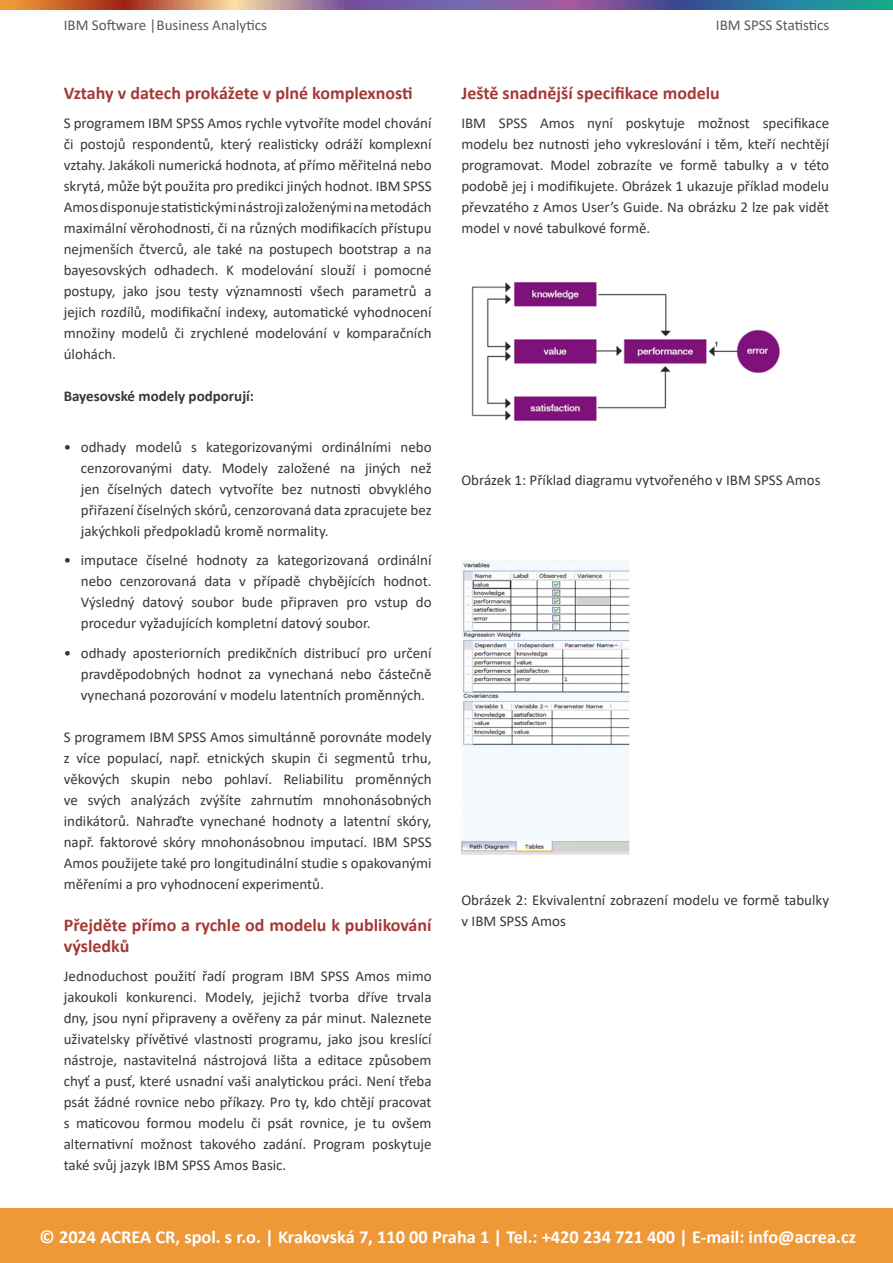
<style>
.page{position:relative;width:893px;height:1263px;background:#fff}
.page>*{position:absolute;margin:0;border:0;box-sizing:border-box;transform-origin:0 0}
.t1{font:700 18.3px "Calibri";color:#fff}
.t2{font:700 18px/21px "Calibri";color:#9a221f}
.t3{font:15px/21px "Calibri";color:#231f20;text-align:justify}
.t4{font:15px "Calibri";color:#57585a}
.t5{font:700 15px "Calibri";color:#231f20}
</style>
<div class="page">
<div style="left:0;top:1209px;width:893px;height:54px;background:#ee9837"></div>
<svg style="left:0;top:0;width:893px;height:9px;background:#827085"></svg>
<img style="left:471px;top:282px;width:309px;height:139px">
<img style="left:461px;top:560px;width:168px;height:295px">
<p class="t4" style="left:64px;top:14px;width:205px">IBM Software |Business Analytics</p>
<p class="t4" style="left:716px;top:14px;width:115px">IBM SPSS Statistics</p>
<p class="t2" style="left:64px;top:82px;width:350px">Vztahy v datech prokážete v plné komplexnosti</p>
<p class="t3" style="left:64px;top:112px;width:369px">S programem IBM SPSS Amos rychle vytvoříte model chování či postojů respondentů, který realisticky odráží komplexní vztahy. Jakákoli numerická hodnota, ať přímo měřitelná nebo skrytá, může být použita pro predikci jiných hodnot. IBM SPSS Amos disponuje statistickými nástroji založenými na metodách maximální věrohodnosti, či na různých modifikacích přístupu nejmenších čtverců, ale také na postupech bootstrap a na bayesovských odhadech. K modelování slouží i pomocné postupy, jako jsou testy významnosti všech parametrů a jejich rozdílů, modifikační indexy, automatické vyhodnocení množiny modelů či zrychlené modelování v komparačních úlohách.</p>
<p class="t5" style="left:64px;top:385px;width:192px">Bayesovské modely podporují:</p>
<p class="t3" style="left:81px;top:436px;width:352px;text-indent:-17px">• odhady modelů s kategorizovanými ordinálními nebo cenzorovanými daty. Modely založené na jiných než jen číselných datech vytvoříte bez nutnosti obvyklého přiřazení číselných skórů, cenzorovaná data zpracujete bez jakýchkoli předpokladů kromě normality.</p>
<p class="t3" style="left:81px;top:549px;width:352px;text-indent:-17px">• imputace číselné hodnoty za kategorizovaná ordinální nebo cenzorovaná data v případě chybějících hodnot.<br>Výsledný datový soubor bude připraven pro vstup do procedur vyžadujících kompletní datový soubor.</p>
<p class="t3" style="left:81px;top:642px;width:352px;text-indent:-17px">• odhady aposteriorních predikčních distribucí pro určení pravděpodobných hodnot za vynechaná nebo částečně vynechaná pozorování v modelu latentních proměnných.</p>
<p class="t3" style="left:64px;top:726px;width:369px">S programem IBM SPSS Amos simultánně porovnáte modely z více populací, např. etnických skupin či segmentů trhu, věkových skupin nebo pohlaví. Reliabilitu proměnných ve svých analýzách zvýšíte zahrnutím mnohonásobných indikátorů. Nahraďte vynechané hodnoty a latentní skóry, např. faktorové skóry mnohonásobnou imputací. IBM SPSS Amos použijete také pro longitudinální studie s opakovanými měřeními a pro vyhodnocení experimentů.</p>
<p class="t2" style="left:64px;top:914px;width:369px">Přejděte přímo a rychle od modelu k publikování výsledků</p>
<p class="t3" style="left:64px;top:965px;width:369px">Jednoduchost použití řadí program IBM SPSS Amos mimo jakoukoli konkurenci. Modely, jejichž tvorba dříve trvala dny, jsou nyní připraveny a ověřeny za pár minut. Naleznete uživatelsky přívětivé vlastnosti programu, jako jsou kreslící nástroje, nastavitelná nástrojová lišta a editace způsobem chyť a pusť, které usnadní vaši analytickou práci. Není třeba psát žádné rovnice nebo příkazy. Pro ty, kdo chtějí pracovat s maticovou formou modelu či psát rovnice, je tu ovšem alternativní možnost takového zadání. Program poskytuje také svůj jazyk IBM SPSS Amos Basic.</p>
<p class="t2" style="left:461px;top:82px;width:260px">Ještě snadnější specifikace modelu</p>
<p class="t3" style="left:461px;top:112px;width:369px">IBM SPSS Amos nyní poskytuje možnost specifikace modelu bez nutnosti jeho vykreslování i těm, kteří nechtějí programovat. Model zobrazíte ve formě tabulky a v této podobě jej i modifikujete. Obrázek 1 ukazuje příklad modelu převzatého z Amos User’s Guide. Na obrázku 2 lze pak vidět model v nové tabulkové formě.</p>
<p class="t3" style="left:461px;top:469px;width:361px">Obrázek 1: Příklad diagramu vytvořeného v IBM SPSS Amos</p>
<p class="t3" style="left:461px;top:889px;width:369px">Obrázek 2: Ekvivalentní zobrazení modelu ve formě tabulky v IBM SPSS Amos</p>
<p class="t1" style="left:40px;top:1224px;width:818px">© 2024 ACREA CR, spol. s r.o. | Krakovská 7, 110 00 Praha 1 | Tel.: +420 234 721 400 | E-mail: info@acrea.cz</p>
</div>
